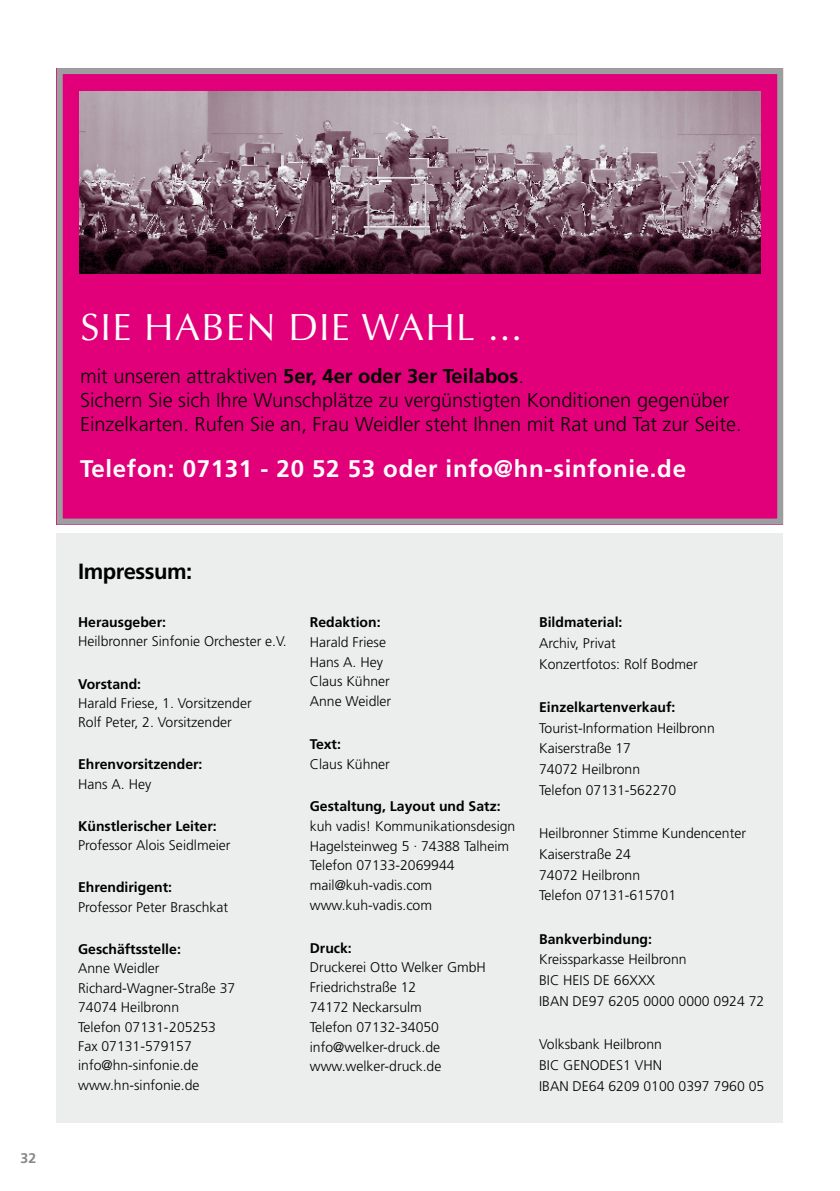
<style>
.page{position:relative;width:840px;height:1191px;background:#fff}
.page>*{position:absolute;margin:0;border:0;box-sizing:border-box;transform-origin:0 0}
.t1{font:38px "Optima";letter-spacing:.03em;color:#fff}
.t2{font:700 24px "Frutiger LT Std";letter-spacing:.03em;color:#fff}
.t3{font:700 22px "Frutiger LT Std";letter-spacing:-.02em;color:#000}
.t4{font:300 20px/24px "Frutiger LT Std";color:#000}
.t5{font:300 14px/19.8px "Frutiger LT Std";color:#000}
.t6{font:700 14px "Frutiger LT Std";color:#000}
.t7{font:700 14px "Frutiger LT Std";color:#87888a}
.s1{font-weight:700}
</style>
<div class="page">
<div style="left:56px;top:533px;width:726px;height:590px;background:#eceded"></div>
<div style="left:57px;top:68px;width:725px;height:456px;background:#e2007a"></div>
<img style="left:80px;top:91px;width:679px;height:183px">
<div style="left:57px;top:68px;width:725px;height:456px;border:6px solid #9c9e9f"></div>
<p class="t7" style="left:21px;top:1150px;width:17px">32</p>
<h1 class="t1" style="left:80px;top:305px;width:443px">SIE HABEN DIE WAHL ...</h1>
<h3 class="t4" style="left:80px;top:364px;width:662px">mit unseren attraktiven <span class="s1">5er, 4er oder 3er Teilabos</span>.<br>Sichern Sie sich Ihre Wunschplätze zu vergünstigten Konditionen gegenüber<br>Einzelkarten. Rufen Sie an, Frau Weidler steht Ihnen mit Rat und Tat zur Seite.</h3>
<h2 class="t2" style="left:80px;top:454px;width:607px">Telefon: 07131 - 20 52 53 oder info@hn-sinfonie.de</h2>
<h3 class="t3" style="left:78px;top:559px;width:116px">Impressum:</h3>
<p class="t6" style="left:78px;top:614px;width:89px">Herausgeber:</p>
<p class="t5" style="left:78px;top:632px;width:210px">Heilbronner Sinfonie Orchester e.V.</p>
<p class="t6" style="left:78px;top:675px;width:65px">Vorstand:</p>
<p class="t5" style="left:78px;top:693px;width:175px">Harald Friese, 1. Vorsitzender<br>Rolf Peter, 2. Vorsitzender</p>
<p class="t6" style="left:78px;top:756px;width:126px">Ehrenvorsitzender:</p>
<p class="t5" style="left:78px;top:774px;width:75px">Hans A. Hey</p>
<p class="t6" style="left:78px;top:818px;width:140px">Künstlerischer Leiter:</p>
<p class="t5" style="left:78px;top:836px;width:154px">Professor Alois Seidlmeier</p>
<p class="t6" style="left:78px;top:879px;width:95px">Ehrendirigent:</p>
<p class="t5" style="left:78px;top:897px;width:151px">Professor Peter Braschkat</p>
<p class="t6" style="left:78px;top:941px;width:104px">Geschäftsstelle:</p>
<p class="t5" style="left:78px;top:959px;width:159px">Anne Weidler<br>Richard-Wagner-Straße 37<br>74074 Heilbronn<br>Telefon 07131-205253<br>Fax 07131-579157 info@hn-sinfonie.de www.hn-sinfonie.de</p>
<p class="t6" style="left:309px;top:614px;width:72px">Redaktion:</p>
<p class="t5" style="left:309px;top:632px;width:83px">Harald Friese<br>Hans A. Hey<br>Claus Kühner<br>Anne Weidler</p>
<p class="t6" style="left:309px;top:735px;width:33px">Text:</p>
<p class="t5" style="left:309px;top:754px;width:82px">Claus Kühner</p>
<p class="t6" style="left:309px;top:798px;width:192px">Gestaltung, Layout und Satz:</p>
<p class="t5" style="left:309px;top:816px;width:207px">kuh vadis! Kommunikationsdesign<br>Hagelsteinweg 5 . 74388 Talheim<br>Telefon 07133-2069944 mail@kuh-vadis.com www.kuh-vadis.com</p>
<p class="t6" style="left:309px;top:939px;width:43px">Druck:</p>
<p class="t5" style="left:309px;top:957px;width:178px">Druckerei Otto Welker GmbH<br>Friedrichstraße 12<br>74172 Neckarsulm<br>Telefon 07132-34050 info@welker-druck.de www.welker-druck.de</p>
<p class="t6" style="left:539px;top:614px;width:85px">Bildmaterial:</p>
<p class="t5" style="left:539px;top:633px;width:160px;line-height:20.8px">Archiv, Privat<br>Konzertfotos: Rolf Bodmer</p>
<p class="t6" style="left:539px;top:699px;width:138px">Einzelkartenverkauf:</p>
<p class="t5" style="left:539px;top:717px;width:177px;line-height:20.8px">Tourist-Information Heilbronn<br>Kaiserstraße 17<br>74072 Heilbronn<br>Telefon 07131-562270</p>
<p class="t5" style="left:539px;top:823px;width:208px;line-height:20.8px">Heilbronner Stimme Kundencenter<br>Kaiserstraße 24<br>74072 Heilbronn<br>Telefon 07131-615701</p>
<p class="t6" style="left:539px;top:930px;width:114px">Bankverbindung:</p>
<p class="t5" style="left:539px;top:949px;width:226px;line-height:20.8px">Kreissparkasse Heilbronn<br>BIC HEIS DE 66XXX<br>IBAN DE97 6205 0000 0000 0924 72</p>
<p class="t5" style="left:539px;top:1034px;width:226px;line-height:20.8px">Volksbank Heilbronn<br>BIC GENODES1 VHN<br>IBAN DE64 6209 0100 0397 7960 05</p>
</div>
